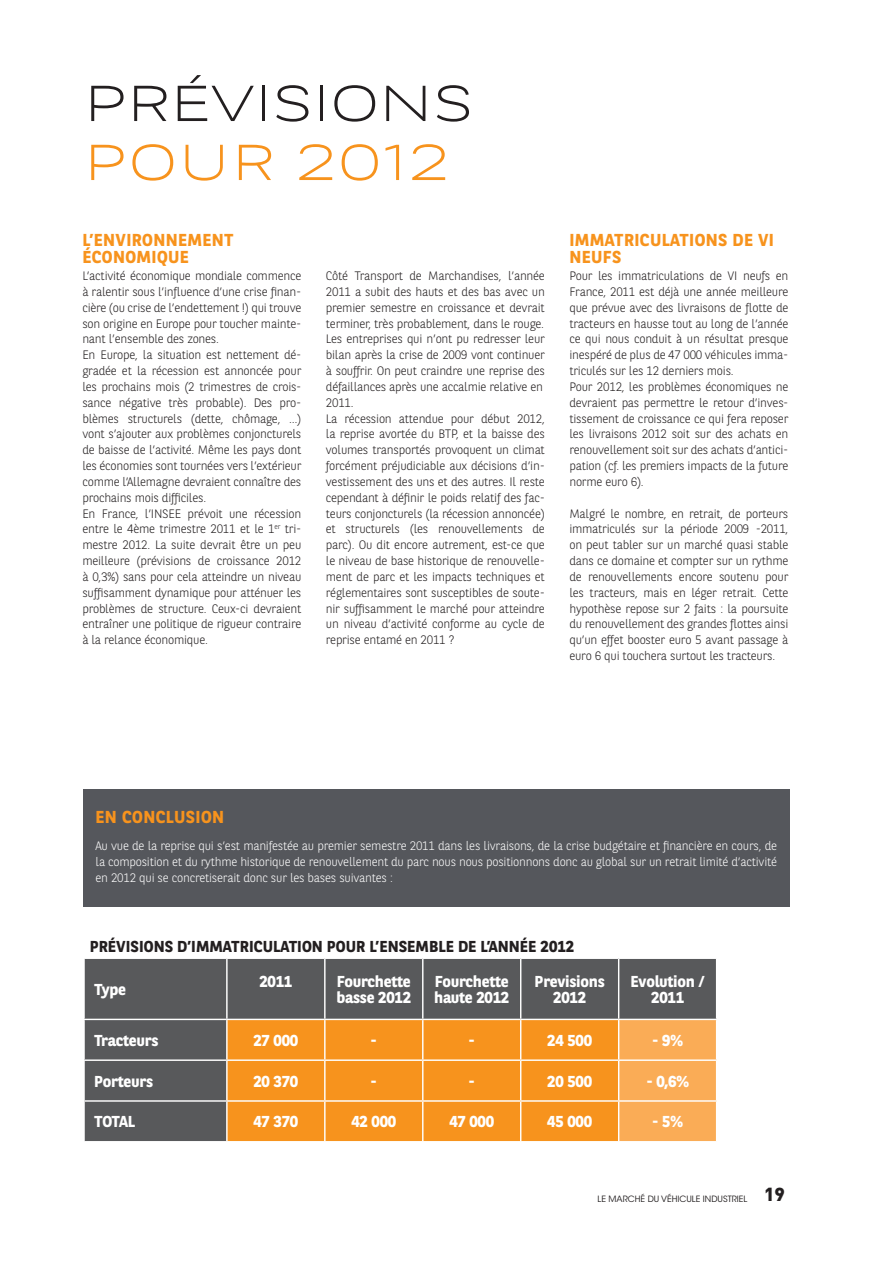
<style>
.page{position:relative;width:893px;height:1263px;background:#fff}
.page>*{position:absolute;margin:0;border:0;box-sizing:border-box;transform-origin:0 0}
.t1{font:300 50.4px "BNPP Title Sans";letter-spacing:-.02em;color:#231f20}
.t2{font:300 50.4px "BNPP Title Sans";letter-spacing:.02em;color:#f7931d}
.t3{font:700 17.25px/16.5px "BNPP Sans";letter-spacing:.02em;color:#f7931d}
.t4{font:700 15.9px/15.9px "BNPP Sans";letter-spacing:-.015em;color:#fff}
.t5{font:700 15.9px "BNPP Sans";color:#231f20}
.t6{font:300 12.3px/15.9px "BNPP Sans";letter-spacing:-.02em;color:#231f20}
.t7{font:300 12.3px/15.9px "BNPP Sans";letter-spacing:-.02em;color:#fff;text-align:justify}
.t8{font:8.7px "ITC Avant Garde Std";color:#231f20}
.s1{font-family:"DIN";font-weight:900;font-size:18.75px}
</style>
<div class="page">
<svg style="left:85px;top:959px;width:631px;height:182px;background:#aa7a42"></svg>
<hr style="left:226px;top:959px;width:1px;height:60px;background:#fff">
<hr style="left:324px;top:959px;width:1px;height:60px;background:#fff">
<hr style="left:422px;top:959px;width:1px;height:60px;background:#fff">
<hr style="left:520px;top:959px;width:1px;height:60px;background:#fff">
<hr style="left:618px;top:959px;width:1px;height:60px;background:#fff">
<hr style="left:83px;top:1019px;width:144px;height:1px;background:#fff">
<hr style="left:227px;top:1019px;width:98px;height:1px;background:#fff">
<hr style="left:226px;top:1020px;width:1px;height:39px;background:#fff">
<hr style="left:325px;top:1019px;width:98px;height:1px;background:#fff">
<hr style="left:324px;top:1020px;width:1px;height:39px;background:#fff">
<hr style="left:423px;top:1019px;width:97px;height:1px;background:#fff">
<hr style="left:422px;top:1020px;width:1px;height:39px;background:#fff">
<hr style="left:520px;top:1019px;width:98px;height:1px;background:#fff">
<hr style="left:520px;top:1020px;width:1px;height:39px;background:#fff">
<hr style="left:618px;top:1019px;width:99px;height:1px;background:#fff">
<hr style="left:618px;top:1020px;width:1px;height:39px;background:#fff">
<hr style="left:83px;top:1059px;width:144px;height:2px;background:#fff">
<hr style="left:227px;top:1059px;width:98px;height:2px;background:#fff">
<hr style="left:226px;top:1061px;width:1px;height:39px;background:#fff">
<hr style="left:325px;top:1059px;width:98px;height:2px;background:#fff">
<hr style="left:324px;top:1061px;width:1px;height:39px;background:#fff">
<hr style="left:423px;top:1059px;width:97px;height:2px;background:#fff">
<hr style="left:422px;top:1061px;width:1px;height:39px;background:#fff">
<hr style="left:520px;top:1059px;width:98px;height:2px;background:#fff">
<hr style="left:520px;top:1061px;width:1px;height:39px;background:#fff">
<hr style="left:618px;top:1059px;width:99px;height:2px;background:#fff">
<hr style="left:618px;top:1061px;width:1px;height:39px;background:#fff">
<hr style="left:83px;top:1100px;width:144px;height:2px;background:#fff">
<hr style="left:227px;top:1100px;width:98px;height:2px;background:#fff">
<hr style="left:226px;top:1102px;width:1px;height:39px;background:#fff">
<hr style="left:325px;top:1100px;width:98px;height:2px;background:#fff">
<hr style="left:324px;top:1102px;width:1px;height:39px;background:#fff">
<hr style="left:423px;top:1100px;width:97px;height:2px;background:#fff">
<hr style="left:422px;top:1102px;width:1px;height:39px;background:#fff">
<hr style="left:520px;top:1100px;width:98px;height:2px;background:#fff">
<hr style="left:520px;top:1102px;width:1px;height:39px;background:#fff">
<hr style="left:618px;top:1100px;width:99px;height:2px;background:#fff">
<hr style="left:618px;top:1102px;width:1px;height:39px;background:#fff">
<div style="left:83px;top:790px;width:706px;height:117px;background:#55575c"></div>
<h1 class="t1" style="left:83px;top:74px;width:392px">PRÉVISIONS</h1>
<h1 class="t2" style="left:83px;top:133px;width:367px">POUR 2012</h1>
<h2 class="t3" style="left:82px;top:233px;width:153px">L’ENVIRONNEMENT<br>ÉCONOMIQUE</h2>
<p class="t6" style="left:82px;top:269px;width:220px">L’activité économique mondiale commence à ralentir sous l’influence d’une crise finan&shy;cière (ou crise de l’endettement !) qui trouve son origine en Europe pour toucher mainte&shy;nant l’ensemble des zones.<br>En Europe, la situation est nettement dé&shy;gradée et la récession est annoncée pour les prochains mois (2 trimestres de crois&shy;sance négative très probable). Des pro&shy;blèmes structurels (dette, chômage, …) vont s’ajouter aux problèmes conjoncturels de baisse de l’activité. Même les pays dont les économies sont tournées vers l’extérieur comme l’Allemagne devraient connaître des prochains mois difficiles.<br>En France, l’INSEE prévoit une récession entre le 4ème trimestre 2011 et le 1<sup>er</sup> tri&shy;mestre 2012. La suite devrait être un peu meilleure (prévisions de croissance 2012 à 0,3%) sans pour cela atteindre un niveau suffisamment dynamique pour atténuer les problèmes de structure. Ceux-ci devraient entraîner une politique de rigueur contraire à la relance économique.</p>
<p class="t6" style="left:326px;top:269px;width:220px">Côté Transport de Marchandises, l’année 2011 a subit des hauts et des bas avec un premier semestre en croissance et devrait terminer, très probablement, dans le rouge.<br>Les entreprises qui n’ont pu redresser leur bilan après la crise de 2009 vont continuer à souffrir. On peut craindre une reprise des défaillances après une accalmie relative en 2011.<br>La récession attendue pour début 2012, la reprise avortée du BTP, et la baisse des volumes transportés provoquent un climat forcément préjudiciable aux décisions d’in&shy;vestissement des uns et des autres. Il reste cependant à définir le poids relatif des fac&shy;teurs conjoncturels (la récession annoncée) et structurels (les renouvellements de parc). Ou dit encore autrement, est-ce que le niveau de base historique de renouvelle&shy;ment de parc et les impacts techniques et réglementaires sont susceptibles de soute&shy;nir suffisamment le marché pour atteindre un niveau d’activité conforme au cycle de reprise entamé en 2011 ?</p>
<h2 class="t3" style="left:569px;top:233px;width:206px">IMMATRICULATIONS DE VI<br>NEUFS</h2>
<p class="t6" style="left:569px;top:269px;width:220px">Pour les immatriculations de VI neufs en France, 2011 est déjà une année meilleure que prévue avec des livraisons de flotte de tracteurs en hausse tout au long de l’année ce qui nous conduit à un résultat presque inespéré de plus de 47 000 véhicules imma&shy;triculés sur les 12 derniers mois.<br>Pour 2012, les problèmes économiques ne devraient pas permettre le retour d’inves&shy;tissement de croissance ce qui fera reposer les livraisons 2012 soit sur des achats en renouvellement soit sur des achats d’antici&shy;pation (cf. les premiers impacts de la future norme euro 6).</p>
<p class="t6" style="left:569px;top:506px;width:220px;text-align:justify">Malgré le nombre, en retrait, de porteurs immatriculés sur la période 2009 -2011, on peut tabler sur un marché quasi stable dans ce domaine et compter sur un rythme de renouvellements encore soutenu pour les tracteurs, mais en léger retrait. Cette hypothèse repose sur 2 faits : la poursuite du renouvellement des grandes flottes ainsi qu’un effet booster euro 5 avant passage à euro 6 qui touchera surtout les tracteurs.</p>
<h2 class="t3" style="left:96px;top:810px;width:130px">EN CONCLUSION</h2>
<p class="t7" style="left:96px;top:838px;width:683px">Au vue de la reprise qui s’est manifestée au premier semestre 2011 dans les livraisons, de la crise budgétaire et financière en cours, de la composition et du rythme historique de renouvellement du parc nous nous positionnons donc au global sur un retrait limité d’activité en 2012 qui se concretiserait donc sur les bases suivantes :</p>
<p class="t5" style="left:90px;top:939px;width:486px">PRÉVISIONS D’IMMATRICULATION POUR L’ENSEMBLE DE L’ANNÉE 2012</p>
<p class="t4" style="left:94px;top:982px;width:33px">Type</p>
<p class="t4" style="left:259px;top:974px;width:34px">2011</p>
<p class="t4" style="left:336px;top:974px;width:76px">Fourchette basse 2012</p>
<p class="t4" style="left:434px;top:974px;width:77px">Fourchette haute 2012</p>
<p class="t4" style="left:534px;top:974px;width:72px;text-align:center">Previsions<br>2012</p>
<p class="t4" style="left:630px;top:974px;width:76px;text-align:center">Evolution /<br>2011</p>
<p class="t4" style="left:94px;top:1033px;width:66px">Tracteurs</p>
<p class="t4" style="left:253px;top:1033px;width:46px">27 000</p>
<p class="t4" style="left:370px;top:1033px;width:8px">-</p>
<p class="t4" style="left:468px;top:1033px;width:8px">-</p>
<p class="t4" style="left:547px;top:1033px;width:46px">24 500</p>
<p class="t4" style="left:652px;top:1033px;width:32px">- 9%</p>
<p class="t4" style="left:94px;top:1074px;width:60px">Porteurs</p>
<p class="t4" style="left:253px;top:1074px;width:46px">20 370</p>
<p class="t4" style="left:370px;top:1074px;width:8px">-</p>
<p class="t4" style="left:468px;top:1074px;width:8px">-</p>
<p class="t4" style="left:547px;top:1074px;width:46px">20 500</p>
<p class="t4" style="left:646px;top:1074px;width:44px">- 0,6%</p>
<p class="t4" style="left:94px;top:1115px;width:42px">TOTAL</p>
<p class="t4" style="left:253px;top:1115px;width:46px">47 370</p>
<p class="t4" style="left:351px;top:1115px;width:46px">42 000</p>
<p class="t4" style="left:449px;top:1115px;width:46px">47 000</p>
<p class="t4" style="left:547px;top:1115px;width:46px">45 000</p>
<p class="t4" style="left:652px;top:1115px;width:32px">- 5%</p>
<p class="t8" style="left:597px;top:1196px;width:189px">LE MARCHÉ DU VÉHICULE INDUSTRIEL <span class="s1">19</span></p>
</div>
